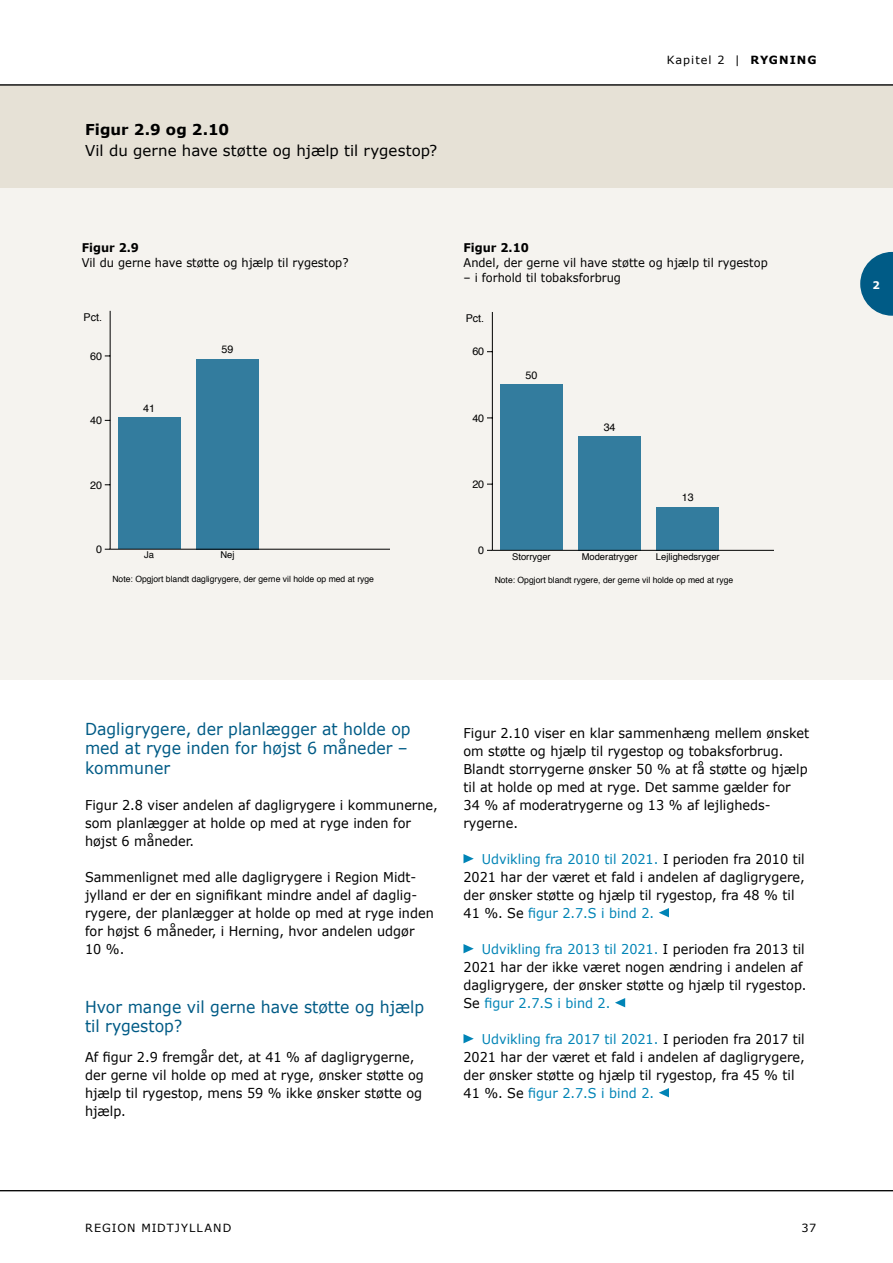
<style>
.page{position:relative;width:893px;height:1263px;background:#fff}
.page>*{position:absolute;margin:0;border:0;box-sizing:border-box;transform-origin:0 0}
.t1{font:16.5px/19.5px "Verdana";color:#005b86;scale:.95 1}
.t2{font:15px "Verdana";letter-spacing:.005em;color:#000}
.t3{font:700 15px "Verdana";color:#000}
.t4{font:13.5px/18px "Verdana";color:#000;scale:.95 1}
.t5{font:12px "Verdana";color:#000;scale:.95 1}
.t6{font:700 12px "Verdana";color:#000;scale:.95 1}
.t7{font:11.25px "Verdana";letter-spacing:.09em;color:#000}
.t8{font:10.8px "Helvetica";color:#000}
.t9{font:700 10.5px "Verdana";color:#fff}
.t10{font:9.45px "Helvetica";color:#000}
.t11{font:8.55px "Helvetica";color:#000}
.s1{font-weight:700}
.s2{color:#0084b6}
</style>
<div class="page">
<div style="left:0;top:147px;width:893px;height:533px;background:#f5f3ef"></div>
<div style="left:0;top:85px;width:893px;height:102px;background:#e6e1d6"></div>
<hr style="left:0;top:84px;width:893px;height:2px;background:#000">
<hr style="left:0;top:1190px;width:893px;height:1px;background:#000">
<div style="left:118px;top:417px;width:63px;height:132px;background:#337c9e"></div>
<div style="left:196px;top:359px;width:63px;height:190px;background:#337c9e"></div>
<hr style="left:110px;top:311px;width:1px;height:238px;background:#000">
<hr style="left:110px;top:549px;width:280px;height:1px;background:#000">
<div style="left:500px;top:384px;width:63px;height:166px;background:#337c9e"></div>
<div style="left:578px;top:436px;width:63px;height:114px;background:#337c9e"></div>
<div style="left:657px;top:507px;width:62px;height:43px;background:#337c9e"></div>
<hr style="left:492px;top:312px;width:1px;height:238px;background:#000">
<hr style="left:492px;top:550px;width:281px;height:1px;background:#000">
<svg style="left:463px;top:854px;width:11px;height:9px"></svg>
<svg style="left:659px;top:908px;width:10px;height:9px"></svg>
<svg style="left:463px;top:944px;width:11px;height:9px"></svg>
<svg style="left:615px;top:998px;width:10px;height:9px"></svg>
<svg style="left:463px;top:1034px;width:11px;height:9px"></svg>
<svg style="left:659px;top:1088px;width:10px;height:9px"></svg>
<svg style="left:860px;top:252px;width:33px;height:64px"></svg>
<p class="t3" style="left:85px;top:120px;width:145px">Figur 2.9 og 2.10</p>
<p class="t2" style="left:85px;top:141px;width:354px">Vil du gerne have støtte og hjælp til rygestop?</p>
<p class="t7" style="left:667px;top:52px;width:151px">Kapitel 2 | <span class="s1">RYGNING</span></p>
<p class="t6" style="left:82px;top:240px;width:62px">Figur 2.9</p>
<p class="t5" style="left:82px;top:255px;width:282px">Vil du gerne have støtte og hjælp til rygestop?</p>
<p class="t6" style="left:463px;top:240px;width:70px">Figur 2.10</p>
<p class="t5" style="left:463px;top:255px;width:322px">Andel, der gerne vil have støtte og hjælp til rygestop</p>
<p class="t5" style="left:463px;top:270px;width:167px">– i forhold til tobaksforbrug</p>
<p class="t8" style="left:84px;top:309px;width:20px">Pct.</p>
<p class="t8" style="left:466px;top:310px;width:20px">Pct.</p>
<p class="t8" style="left:90px;top:348px;width:13px">60</p>
<p class="t8" style="left:221px;top:341px;width:13px">59</p>
<p class="t8" style="left:472px;top:343px;width:13px">60</p>
<p class="t8" style="left:525px;top:367px;width:13px">50</p>
<p class="t8" style="left:143px;top:399px;width:13px">41</p>
<p class="t8" style="left:90px;top:412px;width:13px">40</p>
<p class="t8" style="left:472px;top:409px;width:13px">40</p>
<p class="t8" style="left:604px;top:418px;width:13px">34</p>
<p class="t8" style="left:90px;top:476px;width:13px">20</p>
<p class="t8" style="left:472px;top:476px;width:13px">20</p>
<p class="t8" style="left:682px;top:489px;width:13px">13</p>
<p class="t8" style="left:96px;top:541px;width:7px">0</p>
<p class="t10" style="left:144px;top:548px;width:11px">Ja</p>
<p class="t10" style="left:220px;top:548px;width:16px">Nej</p>
<p class="t11" style="left:112px;top:573px;width:263px">Note: Opgjort blandt dagligrygere, der gerne vil holde op med at ryge</p>
<p class="t8" style="left:478px;top:542px;width:7px">0</p>
<p class="t10" style="left:512px;top:549px;width:40px">Storryger</p>
<p class="t10" style="left:582px;top:549px;width:57px">Moderatryger</p>
<p class="t10" style="left:656px;top:549px;width:65px">Lejlighedsryger</p>
<p class="t11" style="left:495px;top:574px;width:240px">Note: Opgjort blandt rygere, der gerne vil holde op med at ryge</p>
<p class="t1" style="left:85px;top:719px;width:344px">Dagligrygere, der planlægger at holde op med at ryge inden for højst 6 måneder – kommuner</p>
<p class="t4" style="left:85px;top:796px;width:373px">Figur 2.8 viser andelen af dagligrygere i kommunerne, som planlægger at holde op med at ryge inden for højst 6 måneder.</p>
<p class="t4" style="left:85px;top:868px;width:369px">Sammenlignet med alle dagligrygere i Region Midt&shy;jylland er der en signifikant mindre andel af daglig&shy;rygere, der planlægger at holde op med at ryge inden for højst 6 måneder, i Herning, hvor andelen udgør 10 %.</p>
<p class="t1" style="left:85px;top:997px;width:359px">Hvor mange vil gerne have støtte og hjælp til rygestop?</p>
<p class="t4" style="left:85px;top:1048px;width:358px">Af figur 2.9 fremgår det, at 41 % af dagligrygerne, der gerne vil holde op med at ryge, ønsker støtte og hjælp til rygestop, mens 59 % ikke ønsker støtte og hjælp.</p>
<p class="t4" style="left:463px;top:724px;width:365px">Figur 2.10 viser en klar sammenhæng mellem ønsket om støtte og hjælp til rygestop og tobaksforbrug.<br>Blandt storrygerne ønsker 50 % at få støtte og hjælp til at holde op med at ryge. Det samme gælder for 34 % af moderatrygerne og 13 % af lejligheds&shy;rygerne.</p>
<p class="t4" style="left:463px;top:850px;width:361px;text-indent:18px"><span class="s2">Udvikling fra 2010 til 2021.</span> I perioden fra 2010 til 2021 har der været et fald i andelen af dagligrygere, der ønsker støtte og hjælp til rygestop, fra 48 % til 41 %. Se <span class="s2">figur 2.7.S i bind 2.</span></p>
<p class="t4" style="left:463px;top:940px;width:363px;text-indent:18px"><span class="s2">Udvikling fra 2013 til 2021.</span> I perioden fra 2013 til 2021 har der ikke været nogen ændring i andelen af dagligrygere, der ønsker støtte og hjælp til rygestop.<br>Se <span class="s2">figur 2.7.S i bind 2.</span></p>
<p class="t4" style="left:463px;top:1030px;width:361px;text-indent:18px"><span class="s2">Udvikling fra 2017 til 2021.</span> I perioden fra 2017 til 2021 har der været et fald i andelen af dagligrygere, der ønsker støtte og hjælp til rygestop, fra 45 % til 41 %. Se <span class="s2">figur 2.7.S i bind 2.</span></p>
<p class="t7" style="left:85px;top:1221px;width:148px">REGION MIDTJYLLAND</p>
<p class="t7" style="left:801px;top:1221px;width:17px">37</p>
<p class="t9" style="left:872px;top:278px;width:9px">2</p>
</div>
